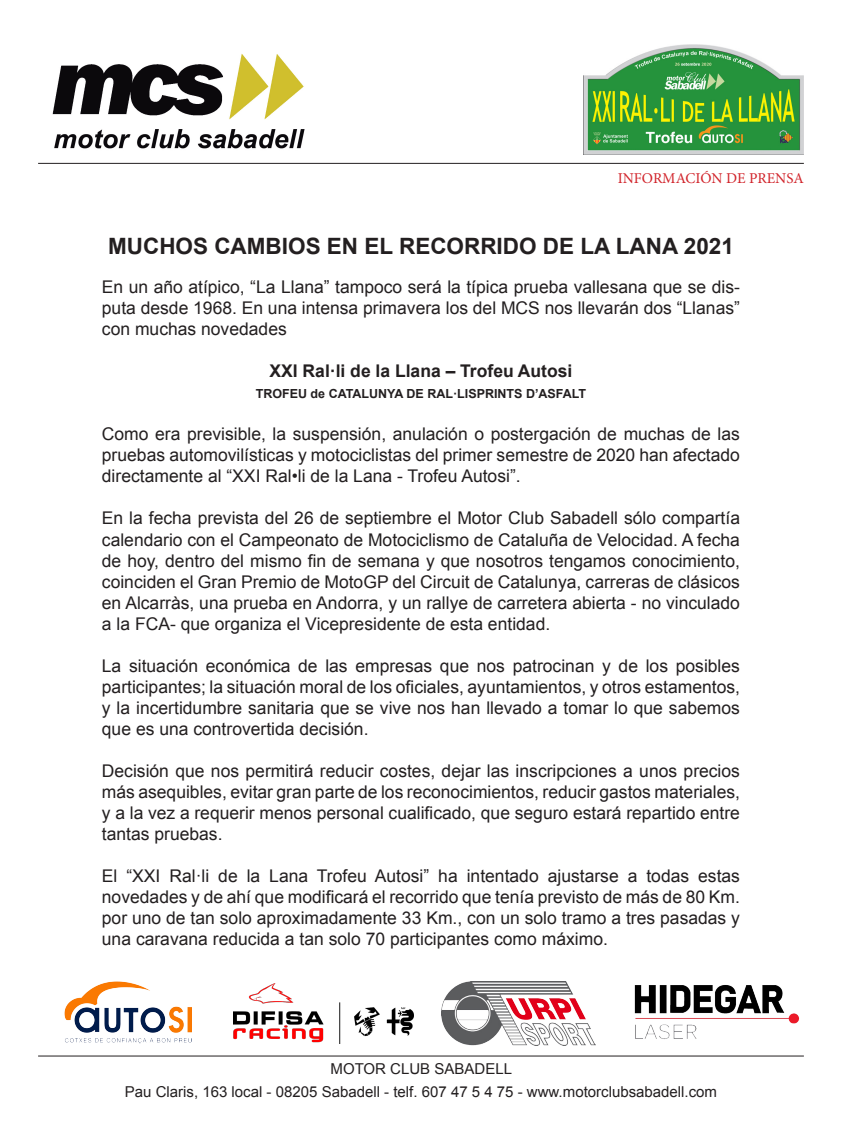
<style>
.page{position:relative;width:842px;height:1134px;background:#fff}
.page>*{position:absolute;margin:0;border:0;box-sizing:border-box;transform-origin:0 0}
.t1{font:700 22.5px "Arial";color:#231f20}
.t2{font:17.5px/21px "Arial";color:#231f20;text-align:justify}
.t3{font:700 17.5px "Arial";color:#231f20}
.t4{font:15px/22.5px "Arial";color:#231f20;text-align:center}
.t5{font:15px "Minion Pro";color:#d1232a}
.t6{font:700 12.5px "Arial";color:#231f20}
</style>
<div class="page">
<img style="left:39px;top:54px;width:276px;height:109px">
<hr style="left:38px;top:163px;width:765px;height:1px;background:#231f20">
<hr style="left:38px;top:1055px;width:765px;height:1px;background:#231f20">
<img style="left:583px;top:44px;width:220px;height:110px">
<img style="left:65px;top:981px;width:127px;height:63px">
<img style="left:233px;top:984px;width:180px;height:59px">
<img style="left:441px;top:981px;width:155px;height:64px">
<img style="left:634px;top:985px;width:166px;height:54px">
<p class="t5" style="left:617px;top:168px;width:188px">INFORMACIÓN DE PRENSA</p>
<p class="t1" style="left:108px;top:232px;width:627px">MUCHOS CAMBIOS EN EL RECORRIDO DE LA LANA 2021</p>
<p class="t2" style="left:102px;top:277px;width:639px">En un año atípico, “La Llana” tampoco será la típica prueba vallesana que se dis&shy;puta desde 1968. En una intensa primavera los del MCS nos llevarán dos “Llanas” con muchas novedades</p>
<p class="t3" style="left:269px;top:360px;width:304px">XXI Ral·li de la Llana – Trofeu Autosi</p>
<p class="t6" style="left:256px;top:386px;width:332px">TROFEU de CATALUNYA DE RAL·LISPRINTS D’ASFALT</p>
<p class="t2" style="left:102px;top:424px;width:639px">Como era previsible, la suspensión, anulación o postergación de muchas de las pruebas automovilísticas y motociclistas del primer semestre de 2020 han afectado directamente al “XXI Ral•li de la Lana - Trofeu Autosi”.</p>
<p class="t2" style="left:102px;top:508px;width:639px">En la fecha prevista del 26 de septiembre el Motor Club Sabadell sólo compartía calendario con el Campeonato de Motociclismo de Cataluña de Velocidad. A fecha de hoy, dentro del mismo fin de semana y que nosotros tengamos conocimiento, coinciden el Gran Premio de MotoGP del Circuit de Catalunya, carreras de clásicos en Alcarràs, una prueba en Andorra, y un rallye de carretera abierta - no vinculado a la FCA- que organiza el Vicepresidente de esta entidad.</p>
<p class="t2" style="left:102px;top:655px;width:639px">La situación económica de las empresas que nos patrocinan y de los posibles participantes; la situación moral de los oficiales, ayuntamientos, y otros estamentos, y la incertidumbre sanitaria que se vive nos han llevado a tomar lo que sabemos que es una controvertida decisión.</p>
<p class="t2" style="left:102px;top:760px;width:639px">Decisión que nos permitirá reducir costes, dejar las inscripciones a unos precios más asequibles, evitar gran parte de los reconocimientos, reducir gastos materiales, y a la vez a requerir menos personal cualificado, que seguro estará repartido entre tantas pruebas.</p>
<p class="t2" style="left:102px;top:865px;width:639px">El “XXI Ral·li de la Lana Trofeu Autosi” ha intentado ajustarse a todas estas novedades y de ahí que modificará el recorrido que tenía previsto de más de 80 Km. por uno de tan solo aproximadamente 33 Km., con un solo tramo a tres pasadas y una caravana reducida a tan solo 70 participantes como máximo.</p>
<p class="t4" style="left:125px;top:1058px;width:593px">MOTOR CLUB SABADELL<br>Pau Claris, 163 local - 08205 Sabadell - telf. 607 47 5 4 75 - www.motorclubsabadell.com</p>
</div>
